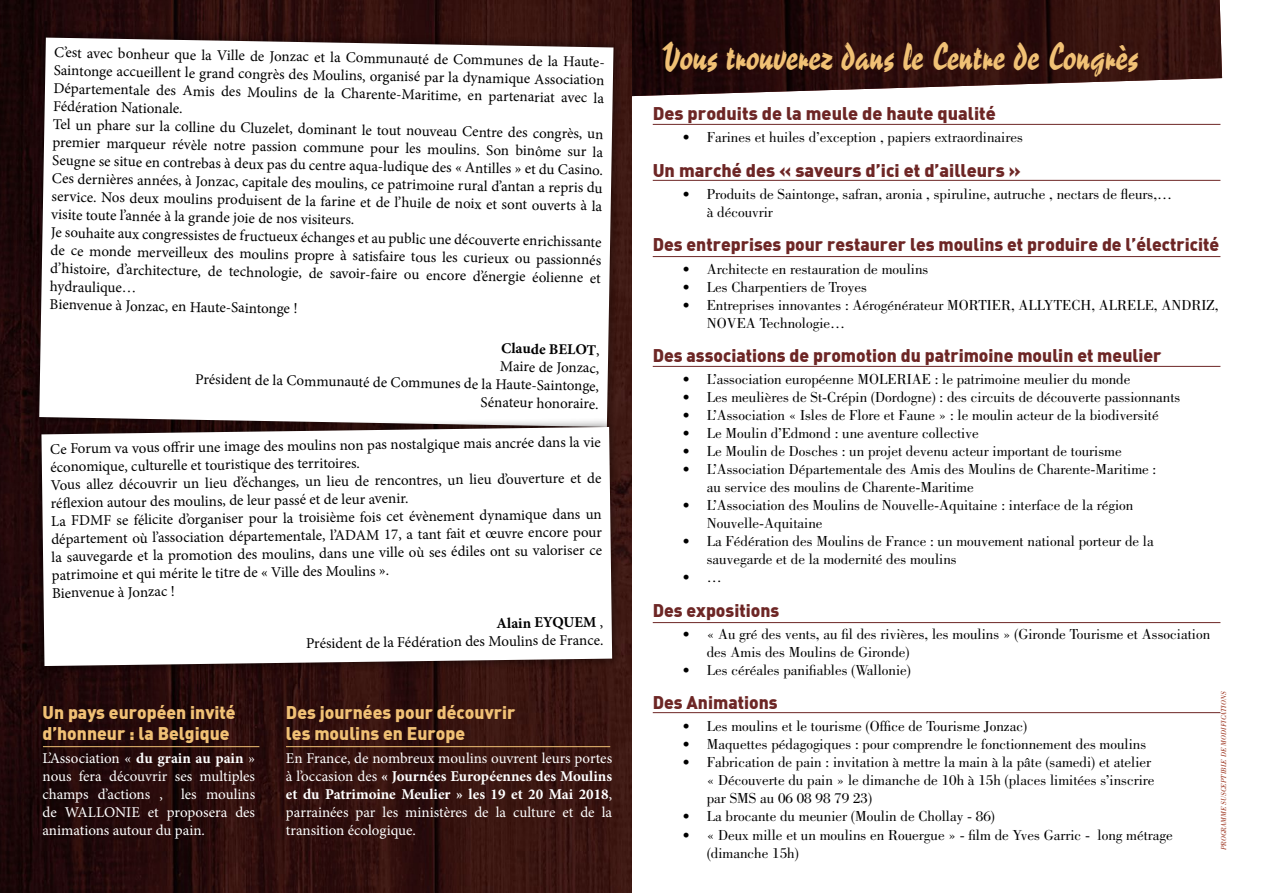
<style>
.page{position:relative;width:1263px;height:893px;background:#fff}
.page>*{position:absolute;margin:0;border:0;box-sizing:border-box;transform-origin:0 0}
.t1{font:36px "Reporter LT Std 2";color:#f1c175}
.t2{font:900 18px "DIN";color:#6d2625}
.t3{font:900 18px/21.6px "DIN";color:#f1c175}
.t4{font:15px/18px "Minion Pro";color:#000}
.t5{font:15px/18px "Bodoni";color:#000}
.t6{font:15px/18px "Minion Pro";color:#fff;text-align:justify}
.t7{font:italic 7.5px "Bodoni";letter-spacing:-.005em;color:#9a301b}
.s1{font-weight:700}
</style>
<div class="page">
<img style="left:632px;top:0;width:590px;height:96px">
<img style="left:0;top:0;width:632px;height:893px">
<div style="left:30px;top:28px;width:593px;height:408px;background:#000;opacity:.5"></div>
<svg style="left:39px;top:38px;width:574px;height:379px"></svg>
<div style="left:32px;top:417px;width:589px;height:259px;background:#000;opacity:.5"></div>
<svg style="left:41px;top:427px;width:571px;height:239px"></svg>
<hr style="left:653px;top:124px;width:567px;height:1px;background:#6d2625">
<hr style="left:653px;top:180px;width:567px;height:1px;background:#6d2625">
<hr style="left:653px;top:256px;width:567px;height:1px;background:#6d2625">
<hr style="left:653px;top:366px;width:567px;height:1px;background:#6d2625">
<hr style="left:653px;top:622px;width:567px;height:1px;background:#6d2625">
<hr style="left:653px;top:712px;width:567px;height:1px;background:#6d2625">
<hr style="left:43px;top:746px;width:216px;height:1px;background:#f1c175">
<hr style="left:286px;top:746px;width:324px;height:1px;background:#f1c175">
<p class="t4" style="left:54px;top:43px;width:554px;rotate:1deg">C’est avec bonheur que la Ville de Jonzac et la Communauté de Communes de la Haute-Saintonge accueillent le grand congrès des Moulins, organisé par la dynamique Association Départementale des Amis des Moulins de la Charente-Maritime, en partenariat avec la Fédération Nationale.<br>Tel un phare sur la colline du Cluzelet, dominant le tout nouveau Centre des congrès, un premier marqueur révèle notre passion commune pour les moulins. Son binôme sur la Seugne se situe en contrebas à deux pas du centre aqua-ludique des « Antilles » et du Casino.<br>Ces dernières années, à Jonzac, capitale des moulins, ce patrimoine rural d’antan a repris du service. Nos deux moulins produisent de la farine et de l’huile de noix et sont ouverts à la visite toute l’année à la grande joie de nos visiteurs.<br>Je souhaite aux congressistes de fructueux échanges et au public une découverte enrichissante de ce monde merveilleux des moulins propre à satisfaire tous les curieux ou passionnés d’histoire, d’architecture, de technologie, de savoir-faire ou encore d’énergie éolienne et hydraulique…<br>Bienvenue à Jonzac, en Haute-Saintonge !</p>
<p class="t4" style="left:196px;top:334px;width:405px;text-align:right;rotate:1deg"><span class="s1">Claude BELOT</span>,<br>Maire de Jonzac,<br>Président de la Communauté de Communes de la Haute-Saintonge,<br>Sénateur honoraire.</p>
<p class="t4" style="left:49px;top:441px;width:553px;rotate:-1deg">Ce Forum va vous off rir une image des moulins non pas nostalgique mais ancrée dans la vie économique, culturelle et touristique des territoires.<br>Vous allez découvrir un lieu d’échanges, un lieu de rencontres, un lieu d’ouverture et de réfl exion autour des moulins, de leur passé et de leur avenir.<br>La FDMF se félicite d’organiser pour la troisième fois cet évènement dynamique dans un département où l’association départementale, l’ADAM 17, a tant fait et œuvre encore pour la sauvegarde et la promotion des moulins, dans une ville où ses édiles ont su valoriser ce patrimoine et qui mérite le titre de « Ville des Moulins ».<br>Bienvenue à Jonzac !</p>
<p class="t4" style="left:305px;top:618px;width:299px;line-height:17.5px;text-align:right;rotate:-1deg"><span class="s1">Alain EYQUEM</span> ,<br>Président de la Fédération des Moulins de France.</p>
<p class="t3" style="left:43px;top:700px;width:195px">Un pays européen invité d’honneur : la Belgique</p>
<p class="t6" style="left:43px;top:749px;width:214px">L’Association « <span class="s1">du grain au pain</span> » nous fera découvrir ses multiples champs d’actions , les moulins de WALLONIE et proposera des animations autour du pain.</p>
<p class="t3" style="left:286px;top:700px;width:231px">Des journées pour découvrir les moulins en Europe</p>
<p class="t6" style="left:286px;top:749px;width:328px">En France, de nombreux moulins ouvrent leurs portes à l’occasion des <span class="s1">« Journées Européennes des Moulins et du Patrimoine Meulier » les 19 et 20 Mai 2018</span>, parrainées par les ministères de la culture et de la transition écologique.</p>
<h1 class="t1" style="left:661px;top:34px;width:479px">Vous trouverez dans le Centre de Congrès</h1>
<p class="t2" style="left:653px;top:102px;width:345px">Des produits de la meule de haute qualité</p>
<p class="t5" style="left:682px;top:129px;width:342px">• Farines et huiles d’exception , papiers extraordinaires</p>
<p class="t2" style="left:653px;top:158px;width:370px">Un marché des « saveurs d’ici et d’ailleurs »</p>
<p class="t5" style="left:707px;top:185px;width:467px;text-indent:-24px">• Produits de Saintonge, safran, aronia , spiruline, autruche , nectars de fleurs,… à découvrir</p>
<p class="t2" style="left:653px;top:233px;width:568px">Des entreprises pour restaurer les moulins et produire de l’électricité</p>
<p class="t5" style="left:682px;top:260px;width:247px">• Architecte en restauration de moulins</p>
<p class="t5" style="left:682px;top:278px;width:186px">• Les Charpentiers de Troyes</p>
<p class="t5" style="left:707px;top:296px;width:513px;text-indent:-24px">• Entreprises innovantes : Aérogénérateur MORTIER, ALLYTECH, ALRELE, ANDRIZ,<br>NOVEA Technologie…</p>
<p class="t2" style="left:653px;top:343px;width:510px">Des associations de promotion du patrimoine moulin et meulier</p>
<p class="t5" style="left:682px;top:370px;width:449px">• L’association européenne MOLERIAE : le patrimoine meulier du monde</p>
<p class="t5" style="left:682px;top:388px;width:499px">• Les meulières de St-Crépin (Dordogne) : des circuits de découverte passionnants</p>
<p class="t5" style="left:682px;top:406px;width:478px">• L’Association « Isles de Flore et Faune » : le moulin acteur de la biodiversité</p>
<p class="t5" style="left:682px;top:424px;width:298px">• Le Moulin d’Edmond : une aventure collective</p>
<p class="t5" style="left:682px;top:442px;width:441px">• Le Moulin de Dosches : un projet devenu acteur important de tourisme</p>
<p class="t5" style="left:707px;top:460px;width:451px;text-indent:-24px">• L’Association Départementale des Amis des Moulins de Charente-Maritime : au service des moulins de Charente-Maritime</p>
<p class="t5" style="left:707px;top:496px;width:428px;text-indent:-24px">• L’Association des Moulins de Nouvelle-Aquitaine : interface de la région<br>Nouvelle-Aquitaine</p>
<p class="t5" style="left:707px;top:532px;width:448px;text-indent:-24px">• La Fédération des Moulins de France : un mouvement national porteur de la sauvegarde et de la modernité des moulins</p>
<p class="t5" style="left:682px;top:568px;width:41px">• …</p>
<p class="t2" style="left:653px;top:598px;width:128px">Des expositions</p>
<p class="t5" style="left:707px;top:625px;width:505px;text-indent:-24px">• « Au gré des vents, au fil des rivières, les moulins » (Gironde Tourisme et Association des Amis des Moulins de Gironde)</p>
<p class="t5" style="left:682px;top:661px;width:230px">• Les céréales panifiables (Wallonie)</p>
<p class="t2" style="left:653px;top:691px;width:126px">Des Animations</p>
<p class="t5" style="left:682px;top:718px;width:346px">• Les moulins et le tourisme (Office de Tourisme Jonzac)</p>
<p class="t5" style="left:682px;top:736px;width:465px">• Maquettes pédagogiques : pour comprendre le fonctionnement des moulins</p>
<p class="t5" style="left:707px;top:754px;width:449px;text-indent:-24px">• Fabrication de pain : invitation à mettre la main à la pâte (samedi) et atelier « Découverte du pain » le dimanche de 10h à 15h (places limitées s’inscrire par SMS au 06 08 98 79 23)</p>
<p class="t5" style="left:682px;top:808px;width:314px">• La brocante du meunier (Moulin de Chollay - 86)</p>
<p class="t5" style="left:707px;top:826px;width:468px;text-indent:-24px">• « Deux mille et un moulins en Rouergue » - film de Yves Garric - long métrage (dimanche 15h)</p>
<p class="t7" style="left:1219px;top:850px;width:161px;rotate:-90deg">PROGRAMME SUSCEPTIBLE DE MODIFICATIONS</p>
</div>
